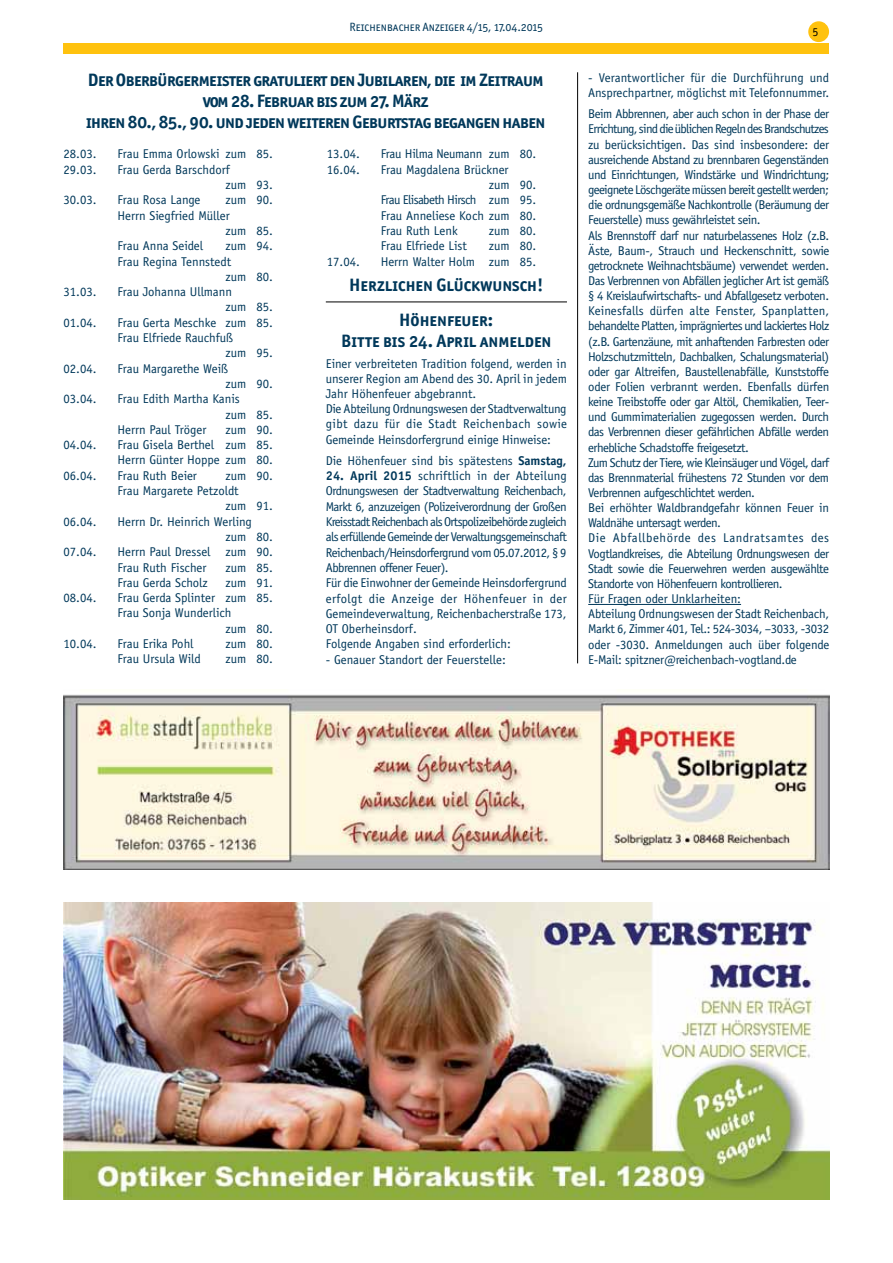
<style>
.page{position:relative;width:893px;height:1263px;background:#fff}
.page>*{position:absolute;margin:0;border:0;box-sizing:border-box;transform-origin:0 0}
.t1{font:18px/21px "Officina San ITC Bold SC";letter-spacing:-.03em;color:#00385a;text-align:center}
.t2{font:18px/35.1px "Officina San ITC Bold SC";color:#00385a;text-align:center}
.t3{font:12.75px/15.1px "Officina Sans";letter-spacing:-.03em;color:#00385a}
.t4{font:12.75px/15.3px "Officina Sans";color:#00385a}
.t5{font:12.75px/15px "Officina Sans";letter-spacing:-.01em;color:#00385a}
.t6{font:12.75px/15.3px "Officina Sans";letter-spacing:-.005em;color:#00385a}
.t7{font:12.75px "Officina Sans";letter-spacing:-.05em;color:#00385a}
.t8{font:12px "Officina San ITC Book SC";color:#00385a}
.t9{font:12px "Officina Sans";color:#000}
.s1{font-weight:700}
</style>
<div class="page">
<div style="left:809px;top:22px;width:19px;height:19px;background:#ffc20e;border-radius:50%"></div>
<div style="left:808px;top:21px;width:21px;height:21px;border:2px solid #ffc20e;border-radius:50%"></div>
<div style="left:64px;top:44px;width:765px;height:10px;background:#ffc20e"></div>
<hr style="left:588px;top:604px;width:153px;height:1px;background:#00385a">
<hr style="left:326px;top:302px;width:241px;height:1px;background:#000">
<hr style="left:577px;top:72px;width:1px;height:591px;background:#000">
<img style="left:64px;top:694px;width:765px;height:176px">
<img style="left:63px;top:903px;width:766px;height:296px">
<p class="t8" style="left:349px;top:20px;width:195px">Reichenbacher Anzeiger 4/15, 17.04.2015</p>
<p class="t9" style="left:812px;top:25px;width:7px">5</p>
<h1 class="t1" style="left:86px;top:70px;width:461px">Der Oberbürgermeister gratuliert den Jubilaren, die im Zeitraum vom 28. Februar bis zum 27. März<br>ihren 80., 85., 90. und jeden weiteren Geburtstag begangen haben</h1>
<p class="t3" style="left:64px;top:147px;width:35px">28.03.</p>
<p class="t4" style="left:118px;top:146px;width:157px">Frau Emma Orlowski zum 85.</p>
<p class="t3" style="left:64px;top:162px;width:35px">29.03.</p>
<p class="t4" style="left:226px;top:162px;width:49px;text-indent:-108px">Frau Gerda Barschdorf<br>zum 93.</p>
<p class="t3" style="left:64px;top:192px;width:35px">30.03.</p>
<p class="t4" style="left:118px;top:192px;width:84px">Frau Rosa Lange</p>
<p class="t3" style="left:226px;top:192px;width:49px">zum 90.</p>
<p class="t4" style="left:118px;top:208px;width:114px">Herrn Siegfried Müller</p>
<p class="t3" style="left:226px;top:223px;width:49px">zum 85.</p>
<p class="t4" style="left:118px;top:238px;width:87px">Frau Anna Seidel</p>
<p class="t3" style="left:226px;top:238px;width:49px">zum 94.</p>
<p class="t4" style="left:118px;top:254px;width:115px">Frau Regina Tennstedt</p>
<p class="t3" style="left:226px;top:269px;width:49px">zum 80.</p>
<p class="t3" style="left:64px;top:284px;width:35px">31.03.</p>
<p class="t4" style="left:226px;top:284px;width:49px;text-indent:-108px">Frau Johanna Ullmann<br>zum 85.</p>
<p class="t3" style="left:64px;top:315px;width:35px">01.04.</p>
<p class="t4" style="left:118px;top:315px;width:157px">Frau Gerta Meschke zum 85.</p>
<p class="t4" style="left:118px;top:330px;width:117px">Frau Elfriede Rauchfuß</p>
<p class="t3" style="left:226px;top:345px;width:49px">zum 95.</p>
<p class="t3" style="left:64px;top:361px;width:35px">02.04.</p>
<p class="t4" style="left:226px;top:361px;width:49px;text-indent:-108px">Frau Margarethe Weiß<br>zum 90.</p>
<p class="t3" style="left:64px;top:391px;width:35px">03.04.</p>
<p class="t4" style="left:118px;top:391px;width:124px">Frau Edith Martha Kanis</p>
<p class="t3" style="left:226px;top:407px;width:49px">zum 85.</p>
<p class="t4" style="left:118px;top:422px;width:90px">Herrn Paul Tröger</p>
<p class="t3" style="left:226px;top:422px;width:49px">zum 90.</p>
<p class="t3" style="left:64px;top:437px;width:35px">04.04.</p>
<p class="t4" style="left:118px;top:437px;width:157px">Frau Gisela Berthel zum 85.<br>Herrn Günter Hoppe zum 80.</p>
<p class="t3" style="left:64px;top:468px;width:35px">06.04.</p>
<p class="t4" style="left:118px;top:468px;width:81px">Frau Ruth Beier</p>
<p class="t3" style="left:226px;top:468px;width:49px">zum 90.</p>
<p class="t4" style="left:118px;top:483px;width:123px">Frau Margarete Petzoldt</p>
<p class="t3" style="left:226px;top:498px;width:49px">zum 91.</p>
<p class="t3" style="left:64px;top:514px;width:35px">06.04.</p>
<p class="t4" style="left:226px;top:514px;width:49px;text-indent:-108px">Herrn Dr. Heinrich Werling zum 80.</p>
<p class="t3" style="left:64px;top:544px;width:35px">07.04.</p>
<p class="t4" style="left:118px;top:544px;width:157px">Herrn Paul Dressel zum 90.<br>Frau Ruth Fischer</p>
<p class="t6" style="left:588px;top:70px;width:242px">- Verantwortlicher für die Durchführung und<br>Ansprechpartner, möglichst mit Telefonnummer.</p>
<p class="t3" style="left:588px;top:106px;width:243px">Beim Abbrennen, aber auch schon in der Phase der Errichtung, sind die üblichen Regeln des Brandschutzes zu berücksichtigen. Das sind insbesondere: der ausreichende Abstand zu brennbaren Gegenständen und Einrichtungen, Windstärke und Windrichtung; geeignete Löschgeräte müssen bereit gestellt werden; die ordnungsgemäße Nachkontrolle (Beräumung der Feuerstelle) muss gewährleistet sein.<br>Als Brennstoff darf nur naturbelassenes Holz (z.B.<br>Äste, Baum-, Strauch und Heckenschnitt, sowie getrocknete Weihnachtsbäume) verwendet werden.<br>Das Verbrennen von Abfällen jeglicher Art ist gemäß § 4 Kreislaufwirtschafts- und Abfallgesetz verboten.<br>Keinesfalls dürfen alte Fenster, Spanplatten, behandelte Platten, imprägniertes und lackiertes Holz (z.B. Gartenzäune, mit anhaftenden Farbresten oder Holzschutzmitteln, Dachbalken, Schalungsmaterial) oder gar Altreifen, Baustellenabfälle, Kunststoffe oder Folien verbrannt werden. Ebenfalls dürfen keine Treibstoffe oder gar Altöl, Chemikalien, Teer&shy;und Gummimaterialien zugegossen werden. Durch das Verbrennen dieser gefährlichen Abfälle werden erhebliche Schadstoffe freigesetzt.<br>Zum Schutz der Tiere, wie Kleinsäuger und Vögel, darf das Brennmaterial frühestens 72 Stunden vor dem Verbrennen aufgeschlichtet werden.<br>Bei erhöhter Waldbrandgefahr können Feuer in Waldnähe untersagt werden.<br>Die Abfallbehörde des Landratsamtes des Vogtlandkreises, die Abteilung Ordnungswesen der Stadt sowie die Feuerwehren werden ausgewählte Standorte von Höhenfeuern kontrollieren.<br>Für Fragen oder Unklarheiten:<br>Abteilung Ordnungswesen der Stadt Reichenbach, Markt 6, Zimmer 401, Tel.: 524-3034, –3033, -3032 oder -3030. Anmeldungen auch über folgende E-Mail: spitzner@reichenbach-vogtland.de</p>
<p class="t3" style="left:327px;top:147px;width:35px">13.04.</p>
<p class="t3" style="left:381px;top:147px;width:157px">Frau Hilma Neumann zum 80.</p>
<p class="t3" style="left:327px;top:162px;width:35px">16.04.</p>
<p class="t4" style="left:381px;top:162px;width:129px">Frau Magdalena Brückner</p>
<p class="t3" style="left:489px;top:177px;width:49px">zum 90.</p>
<p class="t7" style="left:381px;top:193px;width:157px">Frau Elisabeth Hirsch zum 95.</p>
<p class="t4" style="left:381px;top:208px;width:157px">Frau Anneliese Koch zum 80.</p>
<p class="t4" style="left:381px;top:223px;width:78px">Frau Ruth Lenk</p>
<p class="t3" style="left:489px;top:223px;width:49px">zum 80.</p>
<p class="t4" style="left:381px;top:238px;width:88px">Frau Elfriede List</p>
<p class="t3" style="left:489px;top:238px;width:49px">zum 80.</p>
<p class="t3" style="left:327px;top:254px;width:35px">17.04.</p>
<p class="t4" style="left:381px;top:254px;width:157px">Herrn Walter Holm zum 85.</p>
<h1 class="t2" style="left:349px;top:267px;width:196px">Herzlichen Glückwunsch!<br>Höhenfeuer:</h1>
<h1 class="t2" style="left:341px;top:323px;width:212px">Bitte bis 24. April anmelden</h1>
<p class="t5" style="left:326px;top:356px;width:243px">Einer verbreiteten Tradition folgend, werden in unserer Region am Abend des 30. April in jedem Jahr Höhenfeuer abgebrannt.<br>Die Abteilung Ordnungswesen der Stadtverwaltung gibt dazu für die Stadt Reichenbach sowie Gemeinde Heinsdorfergrund einige Hinweise:</p>
<p class="t6" style="left:326px;top:453px;width:242px">Die Höhenfeuer sind bis spätestens <span class="s1">Samstag,</span></p>
<p class="t3" style="left:326px;top:468px;width:243px"><span class="s1">24. April 2015</span> schriftlich in der Abteilung Ordnungswesen der Stadtverwaltung Reichenbach, Markt 6, anzuzeigen (Polizeiverordnung der Großen Kreisstadt Reichenbach als Ortspolizeibehörde zugleich als erfüllende Gemeinde der Verwaltungsgemeinschaft Reichenbach/Heinsdorfergrund vom 05.07.2012, § 9<br>Abbrennen offener Feuer).<br>Für die Einwohner der Gemeinde Heinsdorfergrund erfolgt die Anzeige der Höhenfeuer in der Gemeindeverwaltung, Reichenbacherstraße 173, OT Oberheinsdorf.<br>Folgende Angaben sind erforderlich:</p>
<p class="t4" style="left:326px;top:652px;width:181px">- Genauer Standort der Feuerstelle:</p>
<p class="t3" style="left:226px;top:560px;width:49px">zum 85.</p>
<p class="t4" style="left:118px;top:575px;width:92px">Frau Gerda Scholz</p>
<p class="t3" style="left:226px;top:575px;width:49px">zum 91.</p>
<p class="t3" style="left:64px;top:590px;width:35px">08.04.</p>
<p class="t4" style="left:118px;top:590px;width:157px">Frau Gerda Splinter zum 85.</p>
<p class="t4" style="left:118px;top:605px;width:115px">Frau Sonja Wunderlich</p>
<p class="t3" style="left:226px;top:621px;width:49px">zum 80.</p>
<p class="t3" style="left:64px;top:636px;width:35px">10.04.</p>
<p class="t4" style="left:118px;top:636px;width:78px">Frau Erika Pohl</p>
<p class="t3" style="left:226px;top:636px;width:49px">zum 80.</p>
<p class="t4" style="left:118px;top:651px;width:85px">Frau Ursula Wild</p>
<p class="t3" style="left:226px;top:651px;width:49px">zum 80.</p>
</div>
